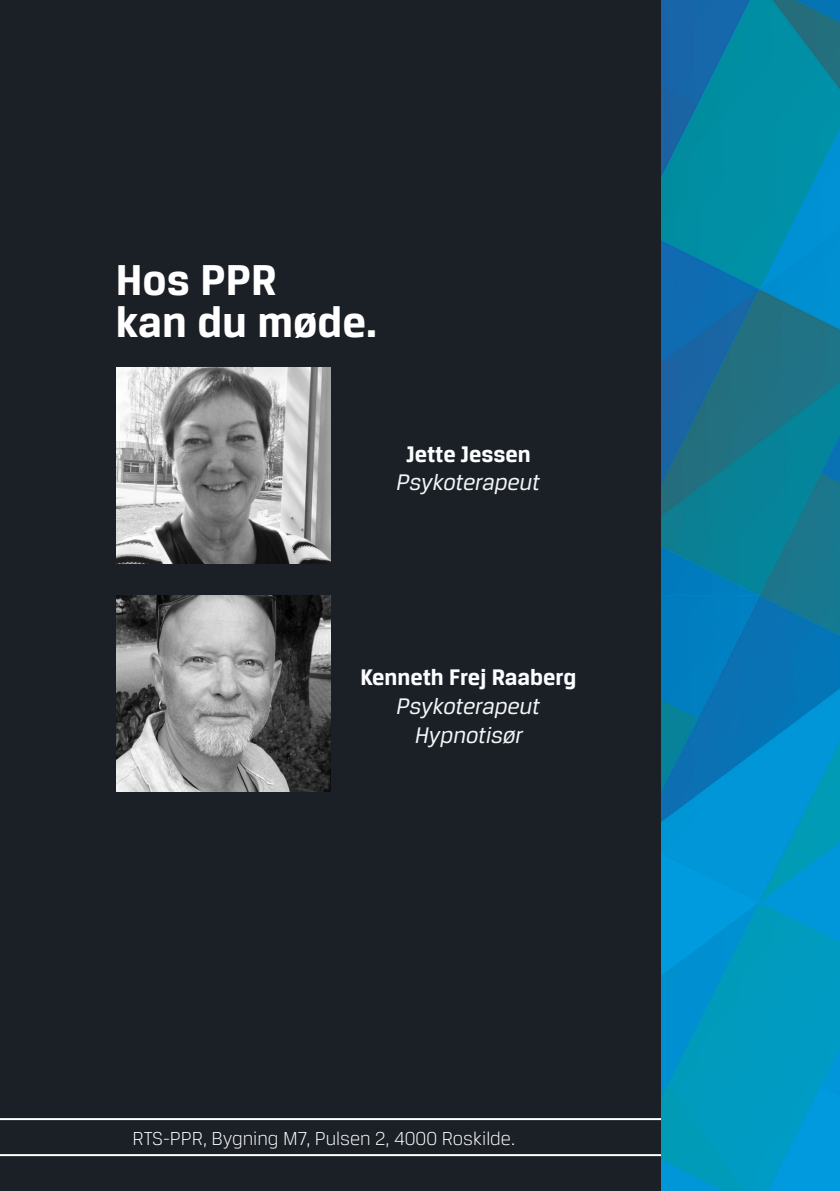
<style>
.page{position:relative;width:840px;height:1191px;background:#fff}
.page>*{position:absolute;margin:0;border:0;box-sizing:border-box;transform-origin:0 0}
.forside{font:700 46px "Breuer Text";color:#fff}
.br{font:italic 24px "Breuer Text";color:#f3f6f7}
.bagside{font:700 24px "Breuer Text";color:#fbfdfe}
.br-2{font:300 20px "Breuer Text";color:#fff}
</style>
<div class="page">
<div style="left:0;top:0;width:662px;height:1191px;background:#1b1f26"></div>
<hr style="left:0;top:1118px;width:660px;height:2px;background:#fff">
<hr style="left:0;top:1154px;width:660px;height:2px;background:#fff">
<img style="left:660px;top:0;width:179px;height:1191px">
<img style="left:116px;top:595px;width:214px;height:196px">
<img style="left:116px;top:368px;width:214px;height:196px">
<p class="forside" style="left:116px;top:254px;width:162px">Hos PPR</p>
<p class="forside" style="left:116px;top:295px;width:262px">kan du møde.</p>
<p class="bagside" style="left:406px;top:440px;width:126px">Jette Jessen</p>
<p class="br" style="left:396px;top:469px;width:145px">Psykoterapeut</p>
<p class="bagside" style="left:360px;top:664px;width:217px">Kenneth Frej Raaberg</p>
<p class="br" style="left:396px;top:693px;width:145px">Psykoterapeut</p>
<p class="br" style="left:415px;top:722px;width:109px">Hypnotisør</p>
<p class="br-2" style="left:132px;top:1127px;width:384px">RTS-PPR, Bygning M7, Pulsen 2, 4000 Roskilde.</p>
</div>
